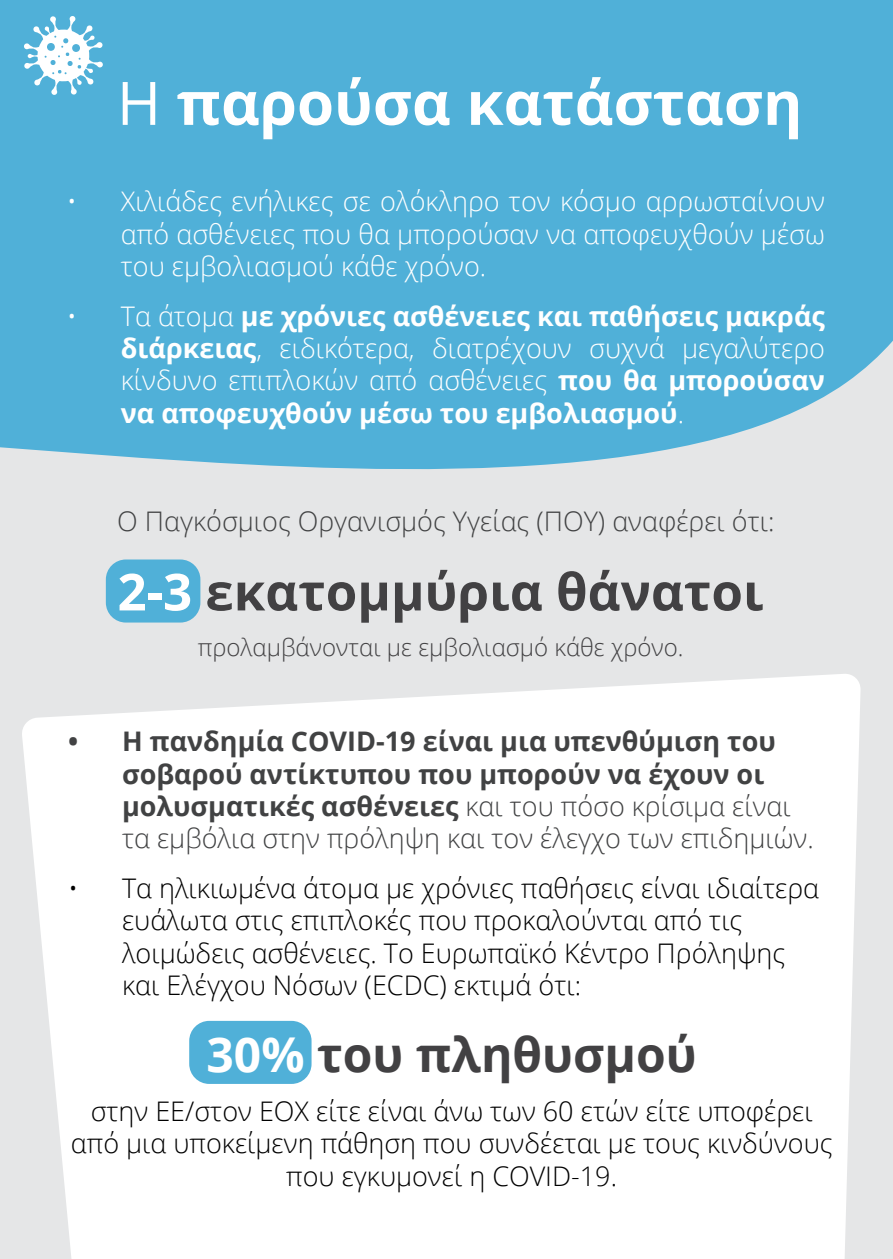
<style>
.page{position:relative;width:893px;height:1259px;background:#e5e6e7}
.page>*{position:absolute;margin:0;border:0;box-sizing:border-box;transform-origin:0 0}
.t1{font:700 60px "Open Sans";color:#fff}
.t2{font:700 51px "Open Sans";color:#424143}
.t3{font:700 48px "Open Sans";color:#424143}
.t4{font:300 27px/32.4px "Open Sans";color:#000}
.t5{font:700 27px/32.4px "Open Sans";color:#fff;text-align:justify}
.t6{font:700 27px/32.4px "Open Sans";color:#414243}
.t7{font:300 27px/32.4px "Open Sans";color:#fff;text-align:justify}
.t8{font:300 27px "Open Sans";color:#414243}
.t9{font:300 24px "Open Sans";color:#424143}
.s1{font-weight:400}
.s2{font-weight:300}
.s3{color:#fff}
</style>
<div class="page">
<div style="left:0;top:0;width:893px;height:470px;background:#50b0d8"></div>
<div style="left:109px;top:562px;width:88px;height:57px;background:#50b0d8;border-radius:17px"></div>
<div style="left:106px;top:559px;width:94px;height:63px;border:6px solid #50b0d8;border-radius:17px"></div>
<svg style="left:24px;top:16px;width:79px;height:79px;background:#98d0e8"></svg>
<svg style="left:22px;top:674px;width:839px;height:585px;background:#fcfdfd"></svg>
<div style="left:192px;top:1024px;width:117px;height:57px;background:#50b0d8;border-radius:17px"></div>
<div style="left:189px;top:1021px;width:123px;height:63px;border:6px solid #50b0d8;border-radius:17px"></div>
<h1 class="t1" style="left:117px;top:61px;width:687px"><span class="s1">Η</span> παρούσα κατάσταση</h1>
<p class="t7" style="left:121px;top:185px;width:706px;text-indent:-54px">• Χιλιάδες ενήλικες σε ολόκληρο τον κόσμο αρρωσταίνουν από ασθένειες που θα μπορούσαν να αποφευχθούν μέσω του εμβολιασμού κάθε χρόνο.</p>
<p class="t5" style="left:121px;top:299px;width:706px;text-indent:-54px"><span class="s2">• Τα άτομα</span> με χρόνιες ασθένειες και παθήσεις μακράς διάρκειας<span class="s2">, ειδικότερα, διατρέχουν συχνά μεγαλύτερο κίνδυνο επιπλοκών από ασθένειες</span> που θα μπορούσαν να αποφευχθούν μέσω του εμβολιασμού<span class="s2">.</span></p>
<p class="t8" style="left:117px;top:503px;width:659px">Ο Παγκόσμιος Οργανισμός Υγείας (ΠΟΥ) αναφέρει ότι:</p>
<h2 class="t2" style="left:117px;top:556px;width:648px"><span class="s3">2-3</span> εκατομμύρια θάνατοι</h2>
<p class="t9" style="left:198px;top:631px;width:487px">προλαμβάνονται με εμβολιασμό κάθε χρόνο.</p>
<p class="t6" style="left:122px;top:724px;width:693px;text-indent:-54px">• Η πανδημία COVID-19 είναι μια υπενθύμιση του σοβαρού αντίκτυπου που μπορούν να έχουν οι μολυσματικές ασθένειες <span class="s2">και του πόσο κρίσιμα είναι τα εμβόλια στην πρόληψη και τον έλεγχο των επιδημιών.</span></p>
<p class="t4" style="left:122px;top:871px;width:699px;text-indent:-54px">• Τα ηλικιωμένα άτομα με χρόνιες παθήσεις είναι ιδιαίτερα ευάλωτα στις επιπλοκές που προκαλούνται από τις λοιμώδεις ασθένειες. Το Ευρωπαϊκό Κέντρο Πρόληψης και Ελέγχου Νόσων (ECDC) εκτιμά ότι:</p>
<h3 class="t3" style="left:207px;top:1020px;width:492px"><span class="s3">30%</span> του πληθυσμού</h3>
<p class="t4" style="left:71px;top:1094px;width:763px;text-align:center">στην ΕΕ/στον ΕΟΧ είτε είναι άνω των 60 ετών είτε υποφέρει από μια υποκείμενη πάθηση που συνδέεται με τους κινδύνους που εγκυμονεί η COVID-19.</p>
</div>
